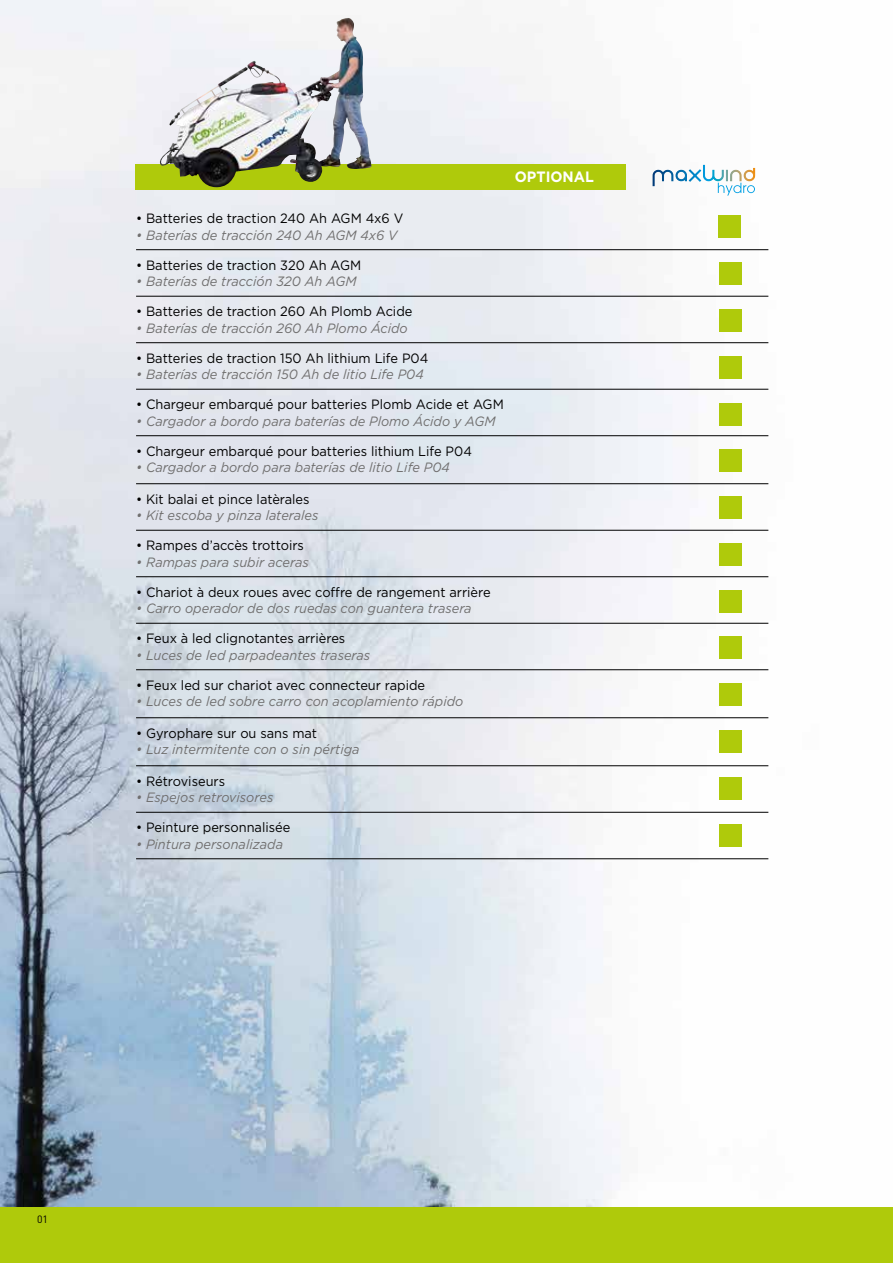
<style>
.page{position:relative;width:893px;height:1263px;background:#fff}
.page>*{position:absolute;margin:0;border:0;box-sizing:border-box;transform-origin:0 0}
.t1{font:700 15px "Gotham";color:#fff;scale:.95 1}
.t2{font:italic 13.5px "Gotham";color:#706f6f;scale:.95 1}
.t3{font:13.5px "Gotham";color:#000;scale:.95 1}
.t4{font:10.5px "DIN Pro";color:#000}
</style>
<div class="page">
<img style="left:0;top:0;width:893px;height:1208px">
<div style="left:0;top:1208px;width:893px;height:55px;background:#afca0b"></div>
<div style="left:135px;top:164px;width:490px;height:26px;background:#afca0b"></div>
<div style="left:719px;top:216px;width:22px;height:22px;background:#afca0b"></div>
<div style="left:719px;top:263px;width:23px;height:22px;background:#afca0b"></div>
<div style="left:719px;top:309px;width:23px;height:23px;background:#afca0b"></div>
<div style="left:719px;top:450px;width:23px;height:22px;background:#afca0b"></div>
<div style="left:719px;top:543px;width:23px;height:23px;background:#afca0b"></div>
<div style="left:719px;top:637px;width:23px;height:22px;background:#afca0b"></div>
<div style="left:719px;top:684px;width:23px;height:22px;background:#afca0b"></div>
<div style="left:719px;top:777px;width:23px;height:22px;background:#afca0b"></div>
<div style="left:719px;top:356px;width:23px;height:22px;background:#afca0b"></div>
<div style="left:719px;top:403px;width:23px;height:22px;background:#afca0b"></div>
<div style="left:719px;top:730px;width:23px;height:23px;background:#afca0b"></div>
<hr style="left:136px;top:249px;width:632px;height:1px;background:#000">
<hr style="left:136px;top:296px;width:632px;height:1px;background:#000">
<hr style="left:136px;top:342px;width:632px;height:1px;background:#000">
<hr style="left:136px;top:389px;width:632px;height:1px;background:#000">
<hr style="left:136px;top:435px;width:632px;height:1px;background:#000">
<hr style="left:136px;top:483px;width:632px;height:1px;background:#000">
<hr style="left:136px;top:530px;width:632px;height:1px;background:#000">
<hr style="left:136px;top:576px;width:632px;height:1px;background:#000">
<hr style="left:136px;top:623px;width:632px;height:1px;background:#000">
<hr style="left:136px;top:669px;width:632px;height:1px;background:#000">
<hr style="left:136px;top:717px;width:632px;height:1px;background:#000">
<hr style="left:136px;top:765px;width:632px;height:1px;background:#000">
<hr style="left:136px;top:812px;width:632px;height:1px;background:#000">
<hr style="left:136px;top:858px;width:632px;height:1px;background:#000">
<div style="left:719px;top:496px;width:23px;height:23px;background:#afca0b"></div>
<div style="left:719px;top:590px;width:23px;height:22px;background:#afca0b"></div>
<svg style="left:652px;top:165px;width:103px;height:31px"></svg>
<div style="left:719px;top:825px;width:23px;height:22px;background:#afca0b"></div>
<img style="left:159px;top:19px;width:187px;height:149px">
<p class="t3" style="left:136px;top:210px;width:283px">• Batteries de traction 240 Ah AGM 4x6 V</p>
<p class="t2" style="left:136px;top:226px;width:277px">• Baterías de tracción 240 Ah AGM 4x6 V</p>
<p class="t3" style="left:136px;top:256px;width:239px">• Batteries de traction 320 Ah AGM</p>
<p class="t2" style="left:136px;top:273px;width:234px">• Baterías de tracción 320 Ah AGM</p>
<p class="t3" style="left:136px;top:303px;width:292px">• Batteries de traction 260 Ah Plomb Acide</p>
<p class="t2" style="left:136px;top:319px;width:287px">• Baterías de tracción 260 Ah Plomo Ácido</p>
<p class="t3" style="left:136px;top:349px;width:309px">• Batteries de traction 150 Ah lithium Life P04</p>
<p class="t2" style="left:136px;top:366px;width:304px">• Baterías de tracción 150 Ah de litio Life P04</p>
<p class="t3" style="left:136px;top:396px;width:389px">• Chargeur embarqué pour batteries Plomb Acide et AGM</p>
<p class="t2" style="left:136px;top:412px;width:380px">• Cargador a bordo para baterías de Plomo Ácido y AGM</p>
<p class="t3" style="left:136px;top:442px;width:355px">• Chargeur embarqué pour batteries lithium Life P04</p>
<p class="t2" style="left:136px;top:459px;width:332px">• Cargador a bordo para baterías de litio Life P04</p>
<p class="t3" style="left:136px;top:490px;width:184px">• Kit balai et pince latèrales</p>
<p class="t2" style="left:136px;top:507px;width:194px">• Kit escoba y pinza laterales</p>
<p class="t3" style="left:136px;top:537px;width:178px">• Rampes d’accès trottoirs</p>
<p class="t2" style="left:136px;top:553px;width:183px">• Rampas para subir aceras</p>
<p class="t3" style="left:136px;top:583px;width:375px">• Chariot à deux roues avec coffre de rangement arrière</p>
<p class="t2" style="left:136px;top:600px;width:355px">• Carro operador de dos ruedas con guantera trasera</p>
<p class="t3" style="left:136px;top:630px;width:222px">• Feux à led clignotantes arrières</p>
<p class="t2" style="left:136px;top:646px;width:248px">• Luces de led parpadeantes traseras</p>
<p class="t3" style="left:136px;top:676px;width:306px">• Feux led sur chariot avec connecteur rapide</p>
<p class="t2" style="left:136px;top:693px;width:346px">• Luces de led sobre carro con acoplamiento rápido</p>
<p class="t3" style="left:136px;top:724px;width:192px">• Gyrophare sur ou sans mat</p>
<p class="t2" style="left:136px;top:741px;width:237px">• Luz intermitente con o sin pértiga</p>
<p class="t3" style="left:136px;top:772px;width:95px">• Rétroviseurs</p>
<p class="t2" style="left:136px;top:789px;width:146px">• Espejos retrovisores</p>
<p class="t3" style="left:136px;top:819px;width:164px">• Peinture personnalisée</p>
<p class="t2" style="left:136px;top:835px;width:156px">• Pintura personalizada</p>
<p class="t1" style="left:515px;top:167px;width:85px">OPTIONAL</p>
<p class="t4" style="left:37px;top:1212px;width:12px">01</p>
</div>
